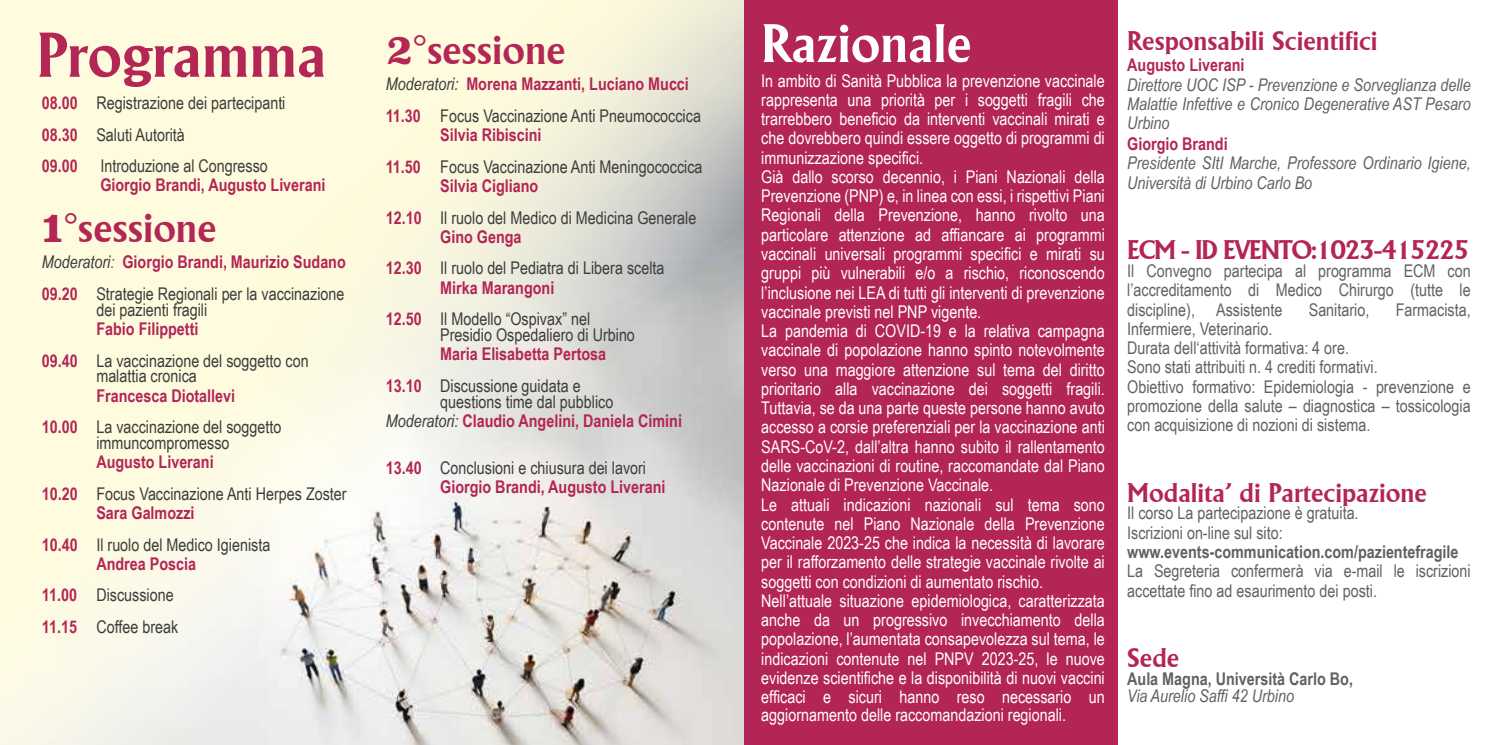
<style>
.page{position:relative;width:1489px;height:745px;background:#fff}
.page>*{position:absolute;margin:0;border:0;box-sizing:border-box;transform-origin:0 0}
.t1{font:700 61.25px "Alberta";color:#b32655}
.t2{font:700 52.5px "Alberta";color:#fff}
.t3{font:700 40.25px "Alberta";color:#b32655}
.t4{font:700 26.25px "Alberta";color:#b32556}
.t5{font:700 26.25px "Alberta";letter-spacing:-.045em;color:#b32556}
.t6{font:17.5px/19.2px "Arial Narrow";color:#fff}
.t7{font:17.5px/31.5px "Arial Narrow";color:#3c3c3b}
.t8{font:17.5px/19.2px "Arial Narrow";color:#616160}
.t9{font:700 17.5px/31.5px "Arial Narrow";color:#b32556}
.t10{font:italic 17.5px/19.2px "Arial Narrow";color:#616160;text-align:justify}
.t11{font:700 17.5px "Arial Narrow";color:#616160}
.s1{font-family:"Superclarendon Rg"}
.s2{font-style:italic}
.s3{font-weight:700;color:#b32556}
.s4{font-weight:400;color:#3c3c3b}
.s5{font-weight:400;font-style:italic;color:#3c3c3b}
.s6{font-style:italic;color:#616160}
</style>
<div class="page">
<svg style="left:0;top:0;width:744px;height:744px;background:#efeddd"></svg>
<div style="left:744px;top:0;width:374px;height:744px;background:#b32556"></div>
<h1 class="t1" style="left:37px;top:20px;width:291px">Programma</h1>
<h2 class="t2" style="left:761px;top:13px;width:212px">Razionale</h2>
<h3 class="t3" style="left:386px;top:27px;width:181px"><span class="s1">2</span>°sessione</h3>
<p class="t7" style="left:386px;top:68px;width:317px"><span class="s2">Moderatori:</span> <span class="s3">Morena Mazzanti, Luciano Mucci<br>11.30</span> Focus Vaccinazione Anti Pneumococcica</p>
<p class="t7" style="left:386px;top:118px;width:318px;text-indent:54px"><span class="s3">Silvia Ribiscini<br>11.50</span> Focus Vaccinazione Anti Meningococcica</p>
<p class="t7" style="left:386px;top:169px;width:312px;text-indent:54px"><span class="s3">Silvia Cigliano<br>12.10</span> Il ruolo del Medico di Medicina Generale</p>
<p class="t7" style="left:386px;top:220px;width:280px;text-indent:54px"><span class="s3">Gino Genga<br>12.30</span> Il ruolo del Pediatra di Libera scelta</p>
<p class="t7" style="left:386px;top:271px;width:206px;text-indent:54px"><span class="s3">Mirka Marangoni<br>12.50</span> Il Modello “Ospivax” nel</p>
<p class="t7" style="left:440px;top:318px;width:196px">Presidio Ospedaliero di Urbino</p>
<p class="t9" style="left:386px;top:337px;width:222px;text-indent:54px">Maria Elisabetta Pertosa<br>13.10 <span class="s4">Discussione guidata e</span></p>
<p class="t9" style="left:386px;top:390px;width:298px;line-height:19.2px;text-indent:54px"><span class="s4">questions time dal pubblico<br></span><span class="s5">Moderatori:</span> Claudio Angelini, Daniela Cimini</p>
<p class="t9" style="left:440px;top:457px;width:227px;line-height:19.2px;text-indent:-54px">13.40 <span class="s4">Conclusioni e chiusura dei lavori<br></span>Giorgio Brandi, Augusto Liverani</p>
<p class="t6" style="left:761px;top:70px;width:345px">In ambito di Sanità Pubblica la prevenzione vaccinale rappresenta una priorità per i soggetti fragili che trarrebbero beneficio da interventi vaccinali mirati e che dovrebbero quindi essere oggetto di programmi di immunizzazione specifici.<br>Già dallo scorso decennio, i Piani Nazionali della Prevenzione (PNP) e, in linea con essi, i rispettivi Piani Regionali della Prevenzione, hanno rivolto una particolare attenzione ad affiancare ai programmi vaccinali universali programmi specifici e mirati su gruppi più vulnerabili e/o a rischio, riconoscendo l’inclusione nei LEA di tutti gli interventi di prevenzione vaccinale previsti nel PNP vigente.<br>La pandemia di COVID-19 e la relativa campagna vaccinale di popolazione hanno spinto notevolmente verso una maggiore attenzione sul tema del diritto prioritario alla vaccinazione dei soggetti fragili.<br>Tuttavia, se da una parte queste persone hanno avuto accesso a corsie preferenziali per la vaccinazione anti SARS-CoV-2, dall’altra hanno subito il rallentamento delle vaccinazioni di routine, raccomandate dal Piano Nazionale di Prevenzione Vaccinale.<br>Le attuali indicazioni nazionali sul tema sono contenute nel Piano Nazionale della Prevenzione Vaccinale 2023-25 che indica la necessità di lavorare per il rafforzamento delle strategie vaccinale rivolte ai soggetti con condizioni di aumentato rischio.<br>Nell’attuale situazione epidemiologica, caratterizzata anche da un progressivo invecchiamento della popolazione, l’aumentata consapevolezza sul tema, le indicazioni contenute nel PNPV 2023-25, le nuove evidenze scientifiche e la disponibilità di nuovi vaccini efficaci e sicuri hanno reso necessario un</p>
<p class="t6" style="left:761px;top:703px;width:306px">aggiornamento delle raccomandazioni regionali.</p>
<p class="t7" style="left:42px;top:86px;width:245px"><span class="s3">08.00</span> Registrazione dei partecipanti<br><span class="s3">08.30</span> Saluti Autorità<br><span class="s3">09.00</span></p>
<p class="t7" style="left:100px;top:149px;width:169px">Introduzione al Congresso</p>
<p class="t9" style="left:100px;top:168px;width:227px">Giorgio Brandi, Augusto Liverani</p>
<h3 class="t3" style="left:42px;top:204px;width:176px"><span class="s1">1</span>°sessione</h3>
<p class="t7" style="left:42px;top:246px;width:305px"><span class="s2">Moderatori</span><span class="s6">:</span> <span class="s3">Giorgio Brandi, Maurizio Sudano<br>09.20</span> Strategie Regionali per la vaccinazione</p>
<p class="t7" style="left:96px;top:293px;width:112px">dei pazienti fragili</p>
<p class="t7" style="left:42px;top:312px;width:268px;text-indent:54px"><span class="s3">Fabio Filippetti<br>09.40</span> La vaccinazione del soggetto con</p>
<p class="t7" style="left:96px;top:359px;width:102px">malattia cronica</p>
<p class="t7" style="left:42px;top:379px;width:241px;text-align:center"><span class="s3">Francesca Diotallevi<br>10.00</span> La vaccinazione del soggetto</p>
<p class="t7" style="left:96px;top:426px;width:135px">immuncompromesso</p>
<p class="t7" style="left:42px;top:445px;width:306px;text-indent:54px"><span class="s3">Augusto Liverani<br>10.20</span> Focus Vaccinazione Anti Herpes Zoster</p>
<p class="t7" style="left:42px;top:496px;width:230px;text-indent:54px"><span class="s3">Sara Galmozzi<br>10.40</span> Il ruolo del Medico Igienista</p>
<p class="t9" style="left:42px;top:546px;width:156px;text-indent:54px">Andrea Poscia<br>11.00 <span class="s4">Discussione<br></span>11.15 <span class="s4">Coffee break</span></p>
<h3 class="t4" style="left:1127px;top:26px;width:252px">Responsabili Scientifici</h3>
<p class="t9" style="left:1127px;top:48px;width:119px">Augusto Liverani</p>
<p class="t10" style="left:1127px;top:74px;width:345px">Direttore UOC ISP - Prevenzione e Sorveglianza delle Malattie Infettive e Cronico Degenerative AST Pesaro Urbino</p>
<p class="t9" style="left:1127px;top:127px;width:102px">Giorgio Brandi</p>
<p class="t10" style="left:1127px;top:153px;width:345px">Presidente SItI Marche, Professore Ordinario Igiene,<br>Università di Urbino Carlo Bo</p>
<h3 class="t5" style="left:1127px;top:235px;width:344px">ECM - ID EVENTO:1023-415225</h3>
<p class="t8" style="left:1127px;top:260px;width:345px;text-align:justify">Il Convegno partecipa al programma ECM con l’accreditamento di Medico Chirurgo (tutte le discipline), Assistente</p>
<p class="t8" style="left:1308px;top:299px;width:62px">Sanitario,</p>
<p class="t8" style="left:1395px;top:299px;width:76px">Farmacista,</p>
<p class="t8" style="left:1127px;top:318px;width:345px">Infermiere, Veterinario.<br>Durata dell‘attività formativa: 4 ore.<br>Sono stati attribuiti n. 4 crediti formativi.<br>Obiettivo formativo: Epidemiologia - prevenzione e promozione della salute – diagnostica – tossicologia con acquisizione di nozioni di sistema.</p>
<h3 class="t4" style="left:1127px;top:477px;width:301px">Modalita’ di Partecipazione</h3>
<p class="t8" style="left:1127px;top:502px;width:233px">Il corso La partecipazione è gratuita.<br>Iscrizioni on-line sul sito:</p>
<p class="t11" style="left:1127px;top:538px;width:333px">www.events-communication.com/pazientefragile</p>
<p class="t8" style="left:1127px;top:560px;width:345px">La Segreteria confermerà via e-mail le iscrizioni accettate fino ad esaurimento dei posti.</p>
<h3 class="t4" style="left:1127px;top:642px;width:54px">Sede</h3>
<p class="t11" style="left:1127px;top:665px;width:227px">Aula Magna, Università Carlo Bo,</p>
<p class="t10" style="left:1127px;top:685px;width:168px">Via Aurelio Saffi 42 Urbino</p>
</div>
